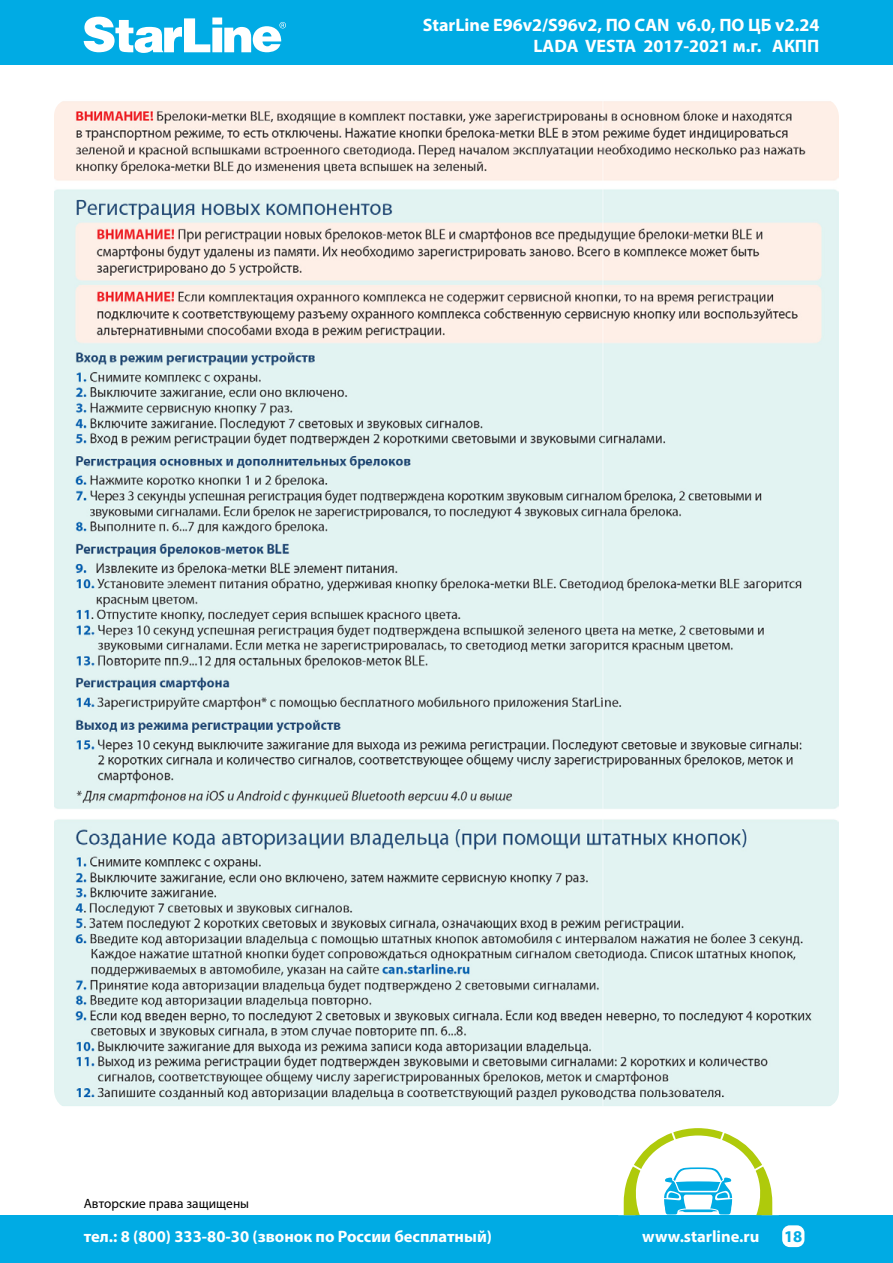
<style>
.page{position:relative;width:893px;height:1263px;background:#fff}
.page>*{position:absolute;margin:0;border:0;box-sizing:border-box;transform-origin:0 0}
.t1{font:700 18px/21.6px "Myriad Pro";color:#fff;text-align:right}
.t2{font:700 16.5px "Myriad Pro";color:#fff}
.t3{font:700 16.5px "Myriad Pro";color:#00abe4}
.t4{font:13.5px "Myriad Pro";color:#000}
</style>
<div class="page">
<div style="left:0;top:0;width:893px;height:65px;background:#00abe4"></div>
<svg style="left:84px;top:17px;width:202px;height:36px"></svg>
<div style="left:0;top:1215px;width:893px;height:48px;background:#00abe4"></div>
<div style="left:782px;top:1225px;width:22px;height:22px;background:#fff;border-radius:8px"></div>
<svg style="left:623px;top:1128px;width:150px;height:87px"></svg>
<img style="left:54px;top:101px;width:785px;height:1005px">
<p class="t1" style="left:423px;top:13px;width:398px">StarLine E96v2/S96v2, ПО CAN v6.0, ПО ЦБ v2.24<br>LADA VESTA 2017-2021 м.г. АКПП</p>
<p class="t4" style="left:84px;top:1195px;width:167px">Авторские права защищены</p>
<p class="t2" style="left:84px;top:1226px;width:410px">тел.: 8 (800) 333-80-30 (звонок по России бесплатный)</p>
<p class="t2" style="left:642px;top:1226px;width:119px">www.starline.ru</p>
<p class="t3" style="left:784px;top:1225px;width:20px">18</p>
</div>
